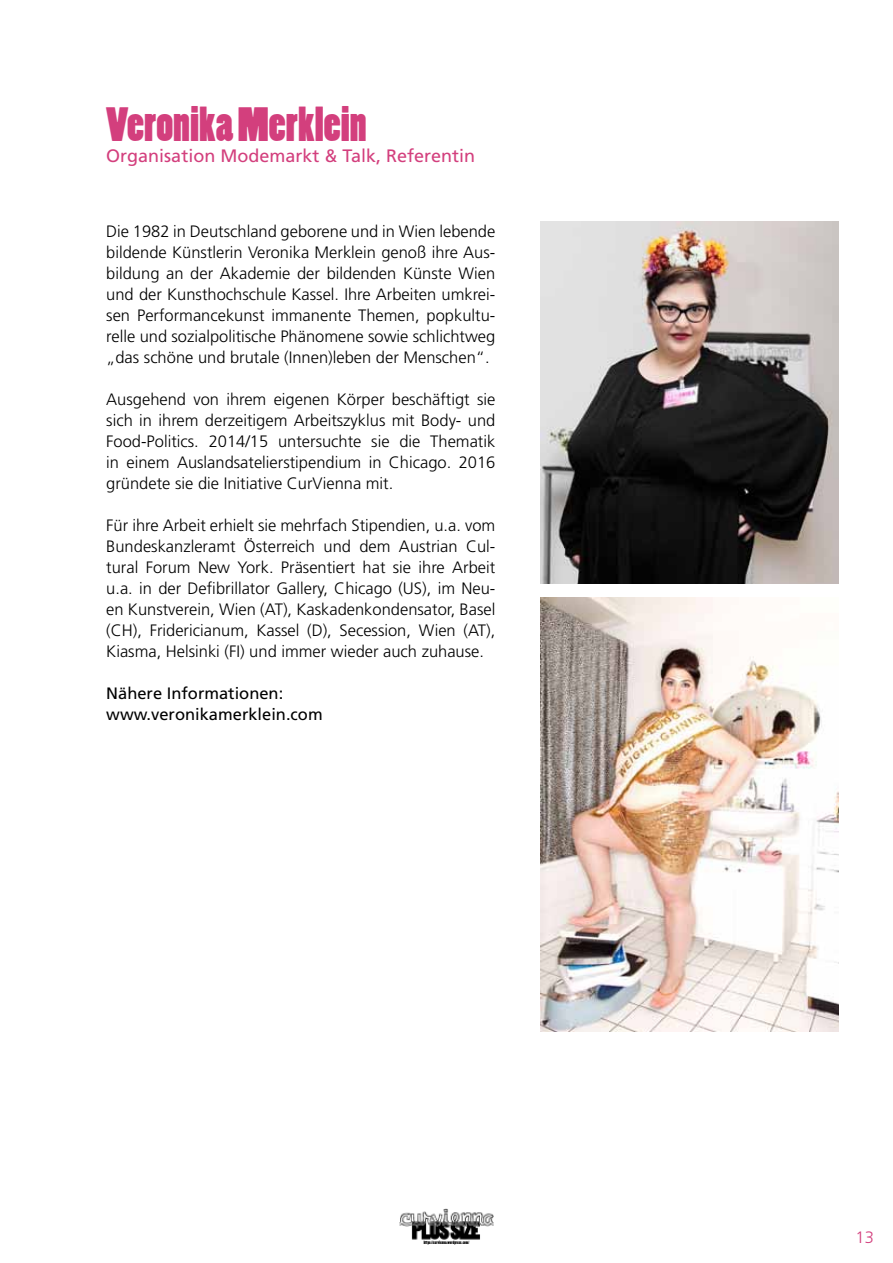
<style>
.page{position:relative;width:893px;height:1263px;background:#fff}
.page>*{position:absolute;margin:0;border:0;box-sizing:border-box;transform-origin:0 0}
.t1{font:45px "Poplar Std";color:#d33f7d}
.t2{font:18px "Frutiger LT Std";color:#d33f7d}
.t3{font:300 16.5px/21px "Frutiger LT Std";color:#000;text-align:justify}
.t4{font:16.5px/21px "Frutiger LT Std";color:#000}
.t5{font:300 16.5px "Frutiger LT Std";color:#d33f7d}
.t6{font:4.35px "Poplar Std";letter-spacing:.005em;color:#000}
</style>
<div class="page">
<img style="left:399px;top:1208px;width:95px;height:32px">
<img style="left:540px;top:221px;width:299px;height:363px">
<img style="left:540px;top:597px;width:299px;height:434px">
<h1 class="t1" style="left:106px;top:99px;width:262px">Veronika Merklein</h1>
<p class="t2" style="left:106px;top:145px;width:370px">Organisation Modemarkt &amp; Talk, Referentin</p>
<p class="t3" style="left:106px;top:221px;width:391px">Die 1982 in Deutschland geborene und in Wien lebende bildende Künstlerin Veronika Merklein genoß ihre Aus&shy;bildung an der Akademie der bildenden Künste Wien und der Kunsthochschule Kassel. Ihre Arbeiten umkrei&shy;sen Performancekunst immanente Themen, popkultu&shy;relle und sozialpolitische Phänomene sowie schlichtweg „das schöne und brutale (Innen)leben der Menschen“.</p>
<p class="t3" style="left:106px;top:389px;width:391px">Ausgehend von ihrem eigenen Körper beschäftigt sie sich in ihrem derzeitigem Arbeitszyklus mit Body- und Food-Politics. 2014/15 untersuchte sie die Thematik in einem Auslandsatelierstipendium in Chicago. 2016 gründete sie die Initiative CurVienna mit.</p>
<p class="t3" style="left:106px;top:515px;width:391px">Für ihre Arbeit erhielt sie mehrfach Stipendien, u.a. vom Bundeskanzleramt Österreich und dem Austrian Cul&shy;tural Forum New York. Präsentiert hat sie ihre Arbeit u.a. in der Defibrillator Gallery, Chicago (US), im Neu&shy;en Kunstverein, Wien (AT), Kaskadenkondensator, Basel (CH), Fridericianum, Kassel (D), Secession, Wien (AT), Kiasma, Helsinki (FI) und immer wieder auch zuhause.</p>
<p class="t4" style="left:106px;top:683px;width:218px">Nähere Informationen: www.veronikamerklein.com</p>
<p class="t6" style="left:424px;top:1240px;width:47px">https://curvienna.wordpress.com/</p>
<p class="t5" style="left:855px;top:1228px;width:20px">13</p>
</div>
